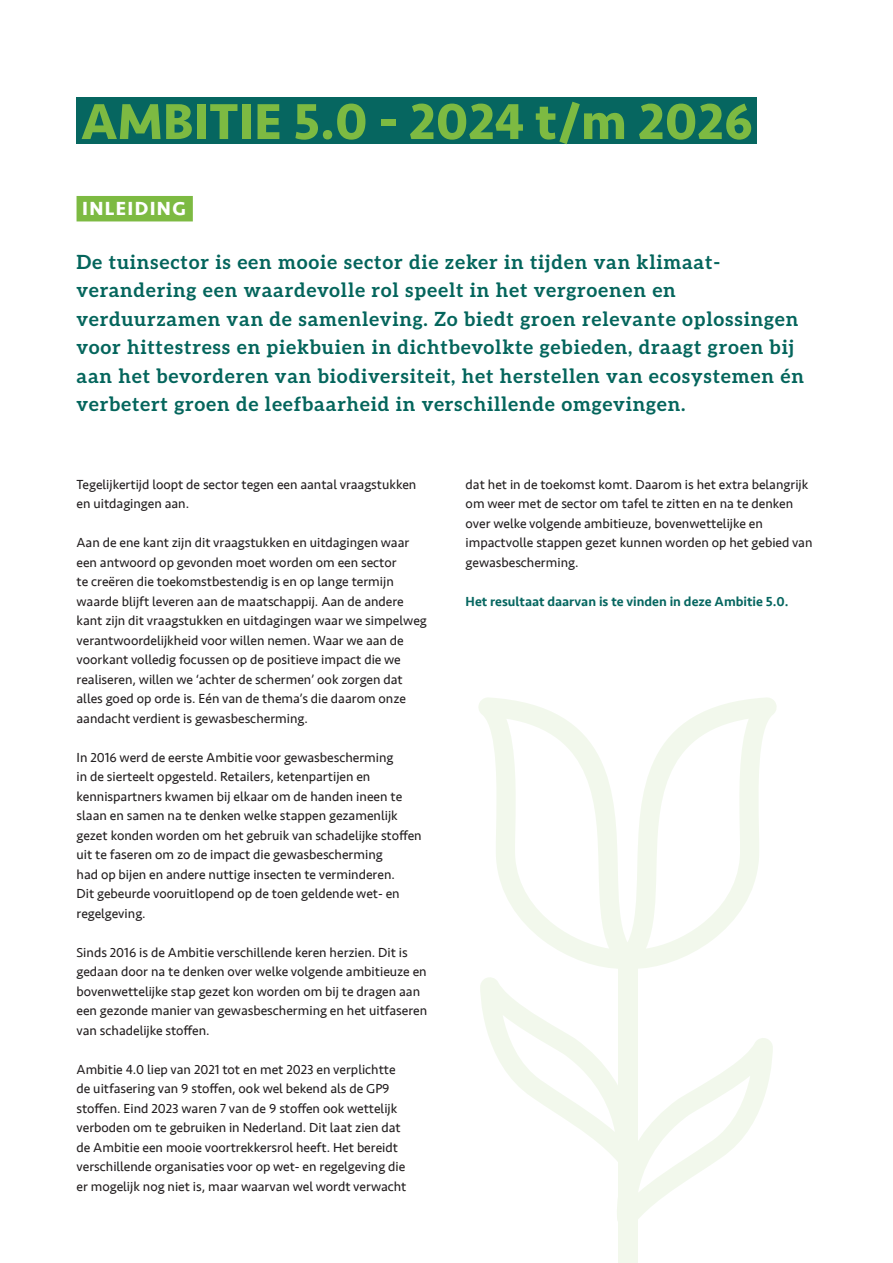
<style>
.page{position:relative;width:893px;height:1263px;background:#fff}
.page>*{position:absolute;margin:0;border:0;box-sizing:border-box;transform-origin:0 0}
.t1{font:700 52.35px "Seravek";color:#7dba42}
.t2{font:700 19.5px/28.5px "Aleo";letter-spacing:.04em;color:#04655c}
.t3{font:700 19.5px "Seravek";letter-spacing:.07em;color:#fff}
.t4{font:13.5px/19.5px "Seravek";color:#231f20}
.t5{font:500 13.5px "Seravek";color:#066660}
</style>
<div class="page">
<div style="left:77px;top:196px;width:116px;height:25px;background:#7dba42"></div>
<div style="left:77px;top:97px;width:680px;height:47px;background:#066660"></div>
<svg style="left:478px;top:697px;width:299px;height:272px"></svg>
<div style="left:618px;top:959px;width:19px;height:304px;background:#f2f8ec"></div>
<svg style="left:480px;top:976px;width:293px;height:252px"></svg>
<h1 class="t1" style="left:81px;top:80px;width:673px">AMBITIE 5.0 - 2024 t/m 2026</h1>
<h2 class="t3" style="left:82px;top:193px;width:105px">INLEIDING</h2>
<p class="t2" style="left:77px;top:247px;width:729px">De tuinsector is een mooie sector die zeker in tijden van klimaat&shy;verandering een waardevolle rol speelt in het vergroenen en verduurzamen van de samenleving. Zo biedt groen relevante oplossingen voor hittestress en piekbuien in dichtbevolkte gebieden, draagt groen bij aan het bevorderen van biodiversiteit, het herstellen van ecosystemen én verbetert groen de leefbaarheid in verschillende omgevingen.</p>
<p class="t4" style="left:77px;top:474px;width:341px">Tegelijkertijd loopt de sector tegen een aantal vraagstukken en uitdagingen aan.</p>
<p class="t4" style="left:77px;top:533px;width:352px">Aan de ene kant zijn dit vraagstukken en uitdagingen waar een antwoord op gevonden moet worden om een sector<br>te creëren die toekomstbestendig is en op lange termijn waarde blijft leveren aan de maatschappij. Aan de andere kant zijn dit vraagstukken en uitdagingen waar we simpelweg verantwoordelijkheid voor willen nemen. Waar we aan de voorkant volledig focussen op de positieve impact die we realiseren, willen we ‘achter de schermen’ ook zorgen dat alles goed op orde is. Eén van de thema’s die daarom onze aandacht verdient is gewasbescherming.</p>
<p class="t4" style="left:77px;top:747px;width:347px">In 2016 werd de eerste Ambitie voor gewasbescherming<br>in de sierteelt opgesteld. Retailers, ketenpartijen en kennispartners kwamen bij elkaar om de handen ineen te slaan en samen na te denken welke stappen gezamenlijk gezet konden worden om het gebruik van schadelijke stoffen uit te faseren om zo de impact die gewasbescherming<br>had op bijen en andere nuttige insecten te verminderen.<br>Dit gebeurde vooruitlopend op de toen geldende wet- en regelgeving.</p>
<p class="t4" style="left:77px;top:942px;width:352px">Sinds 2016 is de Ambitie verschillende keren herzien. Dit is gedaan door na te denken over welke volgende ambitieuze en bovenwettelijke stap gezet kon worden om bij te dragen aan een gezonde manier van gewasbescherming en het uitfaseren van schadelijke stoffen.</p>
<p class="t4" style="left:77px;top:1059px;width:331px">Ambitie 4.0 liep van 2021 tot en met 2023 en verplichtte de uitfasering van 9 stoffen, ook wel bekend als de GP9 stoffen. Eind 2023 waren 7 van de 9 stoffen ook wettelijk verboden om te gebruiken in Nederland. Dit laat zien dat de Ambitie een mooie voortrekkersrol heeft. Het bereidt verschillende organisaties voor op wet- en regelgeving die er mogelijk nog niet is, maar waarvan wel wordt verwacht</p>
<p class="t4" style="left:466px;top:474px;width:348px">dat het in de toekomst komt. Daarom is het extra belangrijk om weer met de sector om tafel te zitten en na te denken over welke volgende ambitieuze, bovenwettelijke en impactvolle stappen gezet kunnen worden op het gebied van gewasbescherming.</p>
<p class="t5" style="left:466px;top:593px;width:324px">Het resultaat daarvan is te vinden in deze Ambitie 5.0.</p>
</div>
